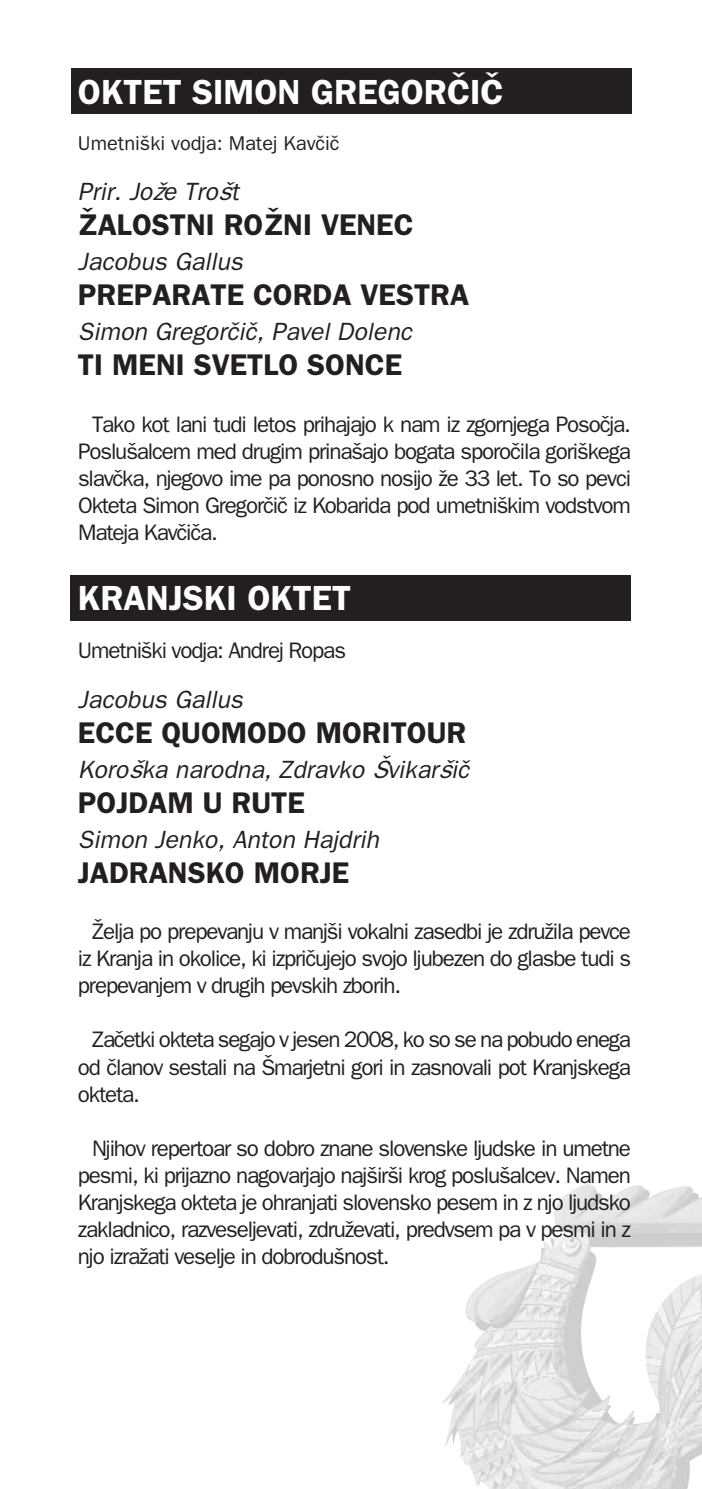
<style>
.page{position:relative;width:702px;height:1489px;background:#fff}
.page>*{position:absolute;margin:0;border:0;box-sizing:border-box;transform-origin:0 0}
.t1{font:35px "Franklingothic Demi";color:#fff}
.t2{font:30px "Franklingothic Demi";color:#231f20}
.t3{font:italic 25px "Franklingothic";color:#231f20}
.t4{font:22.5px/27px "Franklingothic";letter-spacing:-.05em;color:#231f20;text-align:justify}
.t5{font:20px "Franklingothic";color:#231f20}
</style>
<div class="page">
<img style="left:442px;top:1184px;width:260px;height:304px">
<div style="left:71px;top:575px;width:560px;height:46px;background:#231f20"></div>
<div style="left:71px;top:68px;width:560px;height:46px;background:#231f20"></div>
<h1 class="t1" style="left:78px;top:72px;width:427px">OKTET SIMON GREGORŒIŒ</h1>
<p class="t5" style="left:78px;top:132px;width:263px">Umetniški vodja: Matej Kavœiœ</p>
<p class="t3" style="left:78px;top:177px;width:162px">Prir. Jože Trošt</p>
<h2 class="t2" style="left:78px;top:207px;width:337px">ŽALOSTNI ROŽNI VENEC</h2>
<p class="t3" style="left:78px;top:247px;width:166px">Jacobus Gallus</p>
<h2 class="t2" style="left:78px;top:277px;width:392px">PREPARATE CORDA VESTRA</h2>
<p class="t3" style="left:78px;top:317px;width:335px">Simon Gregorœiœ, Pavel Dolenc</p>
<h2 class="t2" style="left:78px;top:347px;width:325px">TI MENI SVETLO SONCE</h2>
<p class="t4" style="left:78px;top:411px;width:554px;text-indent:14px">Tako kot lani tudi letos prihajajo k nam iz zgornjega Posoœja.<br>Poslušalcem med drugim prinašajo bogata sporoœila goriškega slavœka, njegovo ime pa ponosno nosijo že 33 let. To so pevci Okteta Simon Gregorœiœ iz Kobarida pod umetniškim vodstvom Mateja Kavœiœa.</p>
<h1 class="t1" style="left:78px;top:577px;width:274px">KRANJSKI OKTET</h1>
<p class="t4" style="left:78px;top:636px;width:269px">Umetniški vodja: Andrej Ropas</p>
<p class="t3" style="left:78px;top:684px;width:166px">Jacobus Gallus</p>
<h2 class="t2" style="left:78px;top:714px;width:390px">ECCE QUOMODO MORITOUR</h2>
<p class="t3" style="left:78px;top:754px;width:393px">Koroška narodna, Zdravko Švikaršiœ</p>
<h2 class="t2" style="left:78px;top:784px;width:228px">POJDAM U RUTE</h2>
<p class="t3" style="left:78px;top:824px;width:302px">Simon Jenko, Anton Hajdrih</p>
<h2 class="t2" style="left:78px;top:854px;width:273px">JADRANSKO MORJE</h2>
<p class="t4" style="left:78px;top:918px;width:554px;text-indent:14px">Želja po prepevanju v manjši vokalni zasedbi je združila pevce iz Kranja in okolice, ki izpriœujejo svojo ljubezen do glasbe tudi s prepevanjem v drugih pevskih zborih.</p>
<p class="t4" style="left:78px;top:1026px;width:554px;text-indent:14px">Zaœetki okteta segajo v jesen 2008, ko so se na pobudo enega od œlanov sestali na Šmarjetni gori in zasnovali pot Kranjskega okteta.</p>
<p class="t4" style="left:78px;top:1134px;width:554px;text-indent:14px">Njihov repertoar so dobro znane slovenske ljudske in umetne pesmi, ki prijazno nagovarjajo najširši krog poslušalcev. Namen Kranjskega okteta je ohranjati slovensko pesem in z njo ljudsko zakladnico, razveseljevati, združevati, predvsem pa v pesmi in z njo izražati veselje in dobrodušnost.</p>
</div>
